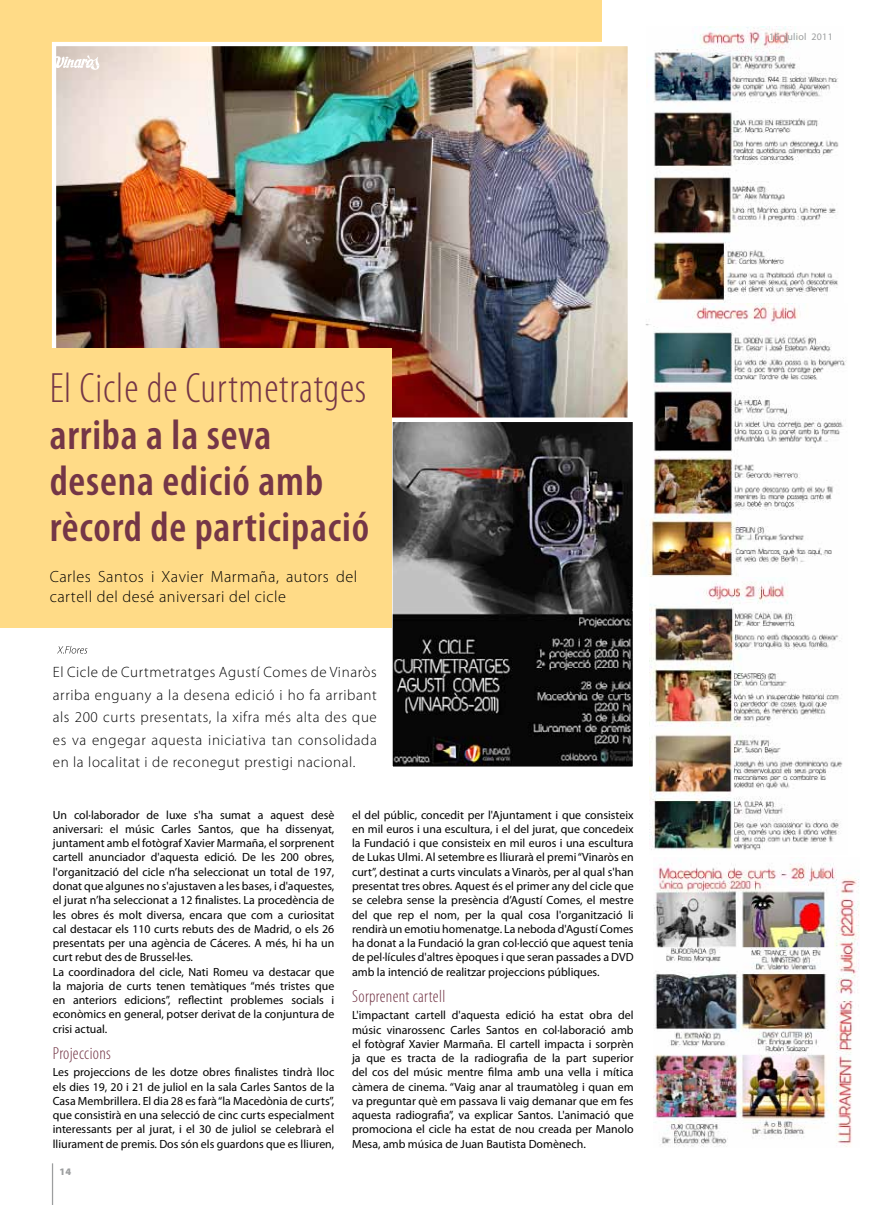
<style>
.page{position:relative;width:886px;height:1205px;background:#fff}
.page>*{position:absolute;margin:0;border:0;box-sizing:border-box;transform-origin:0 0}
.t1{font:600 condensed 42.62px/46.1px "Myriad Pro";letter-spacing:.02em;color:#743647}
.t2{font:300 condensed 42.62px "Myriad Pro";letter-spacing:.02em;color:#743647}
.t3{font:300 condensed 17.5px "Myriad Pro";letter-spacing:.02em;color:#743647}
.t4{font:300 16.25px/20px "Myriad Pro";letter-spacing:.03em;color:#000}
.t5{font:300 15px/22.5px "Myriad Pro";letter-spacing:.04em;color:#000;text-align:justify}
.t6{font:11.88px/14.2px "Myriad Pro";color:#000;text-align:justify}
.t7{font:10px "Myriad Pro";letter-spacing:.025em;color:#9c9e9f}
.t8{font:900 10px "Myriad Pro";color:#9c9e9f}
</style>
<div class="page">
<hr style="left:52px;top:1163px;width:1px;height:42px;background:#9c9e9f">
<div style="left:0;top:0;width:602px;height:447px;background:#ffdb87"></div>
<img style="left:57px;top:47px;width:570px;height:370px">
<div style="left:52px;top:42px;width:580px;height:387px;border:4px solid #fff"></div>
<img style="left:394px;top:423px;width:237px;height:342px">
<div style="left:388px;top:417px;width:249px;height:354px;border:5px solid #fff"></div>
<img style="left:652px;top:27px;width:187px;height:276px">
<img style="left:650px;top:576px;width:193px;height:275px">
<img style="left:641px;top:303px;width:206px;height:273px">
<img style="left:653px;top:860px;width:206px;height:287px">
<div style="left:0;top:348px;width:392px;height:280px;background:#ffdb87"></div>
<svg style="left:57px;top:646px;width:30px;height:7px"></svg>
<svg style="left:52px;top:55px;width:47px;height:15px"></svg>
<h1 class="t2" style="left:50px;top:363px;width:318px">El Cicle de Curtmetratges</h1>
<h1 class="t1" style="left:50px;top:410px;width:321px">arriba a la seva desena edició amb rècord de participació</h1>
<h3 class="t4" style="left:50px;top:566px;width:309px">Carles Santos i Xavier Marmaña, autors del cartell del desé aniversari del cicle</h3>
<p class="t5" style="left:53px;top:661px;width:325px">El Cicle de Curtmetratges Agustí Comes de Vinaròs arriba enguany a la desena edició i ho fa arribant als 200 curts presentats, la xifra més alta des que es va engegar aquesta iniciativa tan consolidada en la localitat i de reconegut prestigi nacional.</p>
<p class="t6" style="left:53px;top:807px;width:283px;text-align:left">Un col·laborador de luxe s'ha sumat a aquest desè aniversari: el músic Carles Santos, que ha dissenyat, juntament amb el fotògraf Xavier Marmaña, el sorprenent cartell anunciador d'aquesta edició. De les 200 obres, l'organització del cicle n’ha seleccionat un total de 197, donat que algunes no s'ajustaven a les bases, i d'aquestes, el jurat n’ha seleccionat a 12 finalistes. La procedència de les obres és molt diversa, encara que com a curiositat cal destacar els 110 curts rebuts des de Madrid, o els 26 presentats per una agència de Cáceres. A més, hi ha un curt rebut des de Brussel·les.<br>La coordinadora del cicle, Nati Romeu va destacar que la majoria de curts tenen temàtiques “més tristes que en anteriors edicions”, reflectint problemes socials i econòmics en general, potser derivat de la conjuntura de crisi actual.</p>
<h2 class="t3" style="left:53px;top:1042px;width:60px">Projeccions</h2>
<p class="t6" style="left:53px;top:1065px;width:283px">Les projeccions de les dotze obres finalistes tindrà lloc els dies 19, 20 i 21 de juliol en la sala Carles Santos de la Casa Membrillera. El dia 28 es farà “la Macedònia de curts”, que consistirà en una selecció de cinc curts especialment interessants per al jurat, i el 30 de juliol se celebrarà el lliurament de premis. Dos són els guardons que es lliuren,</p>
<p class="t8" style="left:59px;top:1165px;width:13px">14</p>
<p class="t6" style="left:352px;top:807px;width:283px">el del públic, concedit per l'Ajuntament i que consisteix en mil euros i una escultura, i el del jurat, que concedeix la Fundació i que consisteix en mil euros i una escultura de Lukas Ulmi. Al setembre es lliurarà el premi “Vinaròs en curt”, destinat a curts vinculats a Vinaròs, per al qual s'han presentat tres obres. Aquest és el primer any del cicle que se celebra sense la presència d’Agustí Comes, el mestre del que rep el nom, per la qual cosa l'organització li rendirà un emotiu homenatge. La neboda d'Agustí Comes ha donat a la Fundació la gran col·lecció que aquest tenia de pel·lícules d'altres èpoques i que seran passades a DVD amb la intenció de realitzar projeccions públiques.</p>
<h2 class="t3" style="left:352px;top:985px;width:95px">Sorprenent cartell</h2>
<p class="t6" style="left:352px;top:1008px;width:283px">L'impactant cartell d'aquesta edició ha estat obra del músic vinarossenc Carles Santos en col·laboració amb el fotògraf Xavier Marmaña. El cartell impacta i sorprèn ja que es tracta de la radiografia de la part superior del cos del músic mentre filma amb una vella i mítica càmera de cinema. “Vaig anar al traumatòleg i quan em va preguntar què em passava li vaig demanar que em fes aquesta radiografia”, va explicar Santos. L'animació que promociona el cicle ha estat de nou creada per Manolo Mesa, amb música de Juan Bautista Domènech.</p>
<p class="t7" style="left:769px;top:31px;width:65px">16 juliol 2011</p>
</div>
